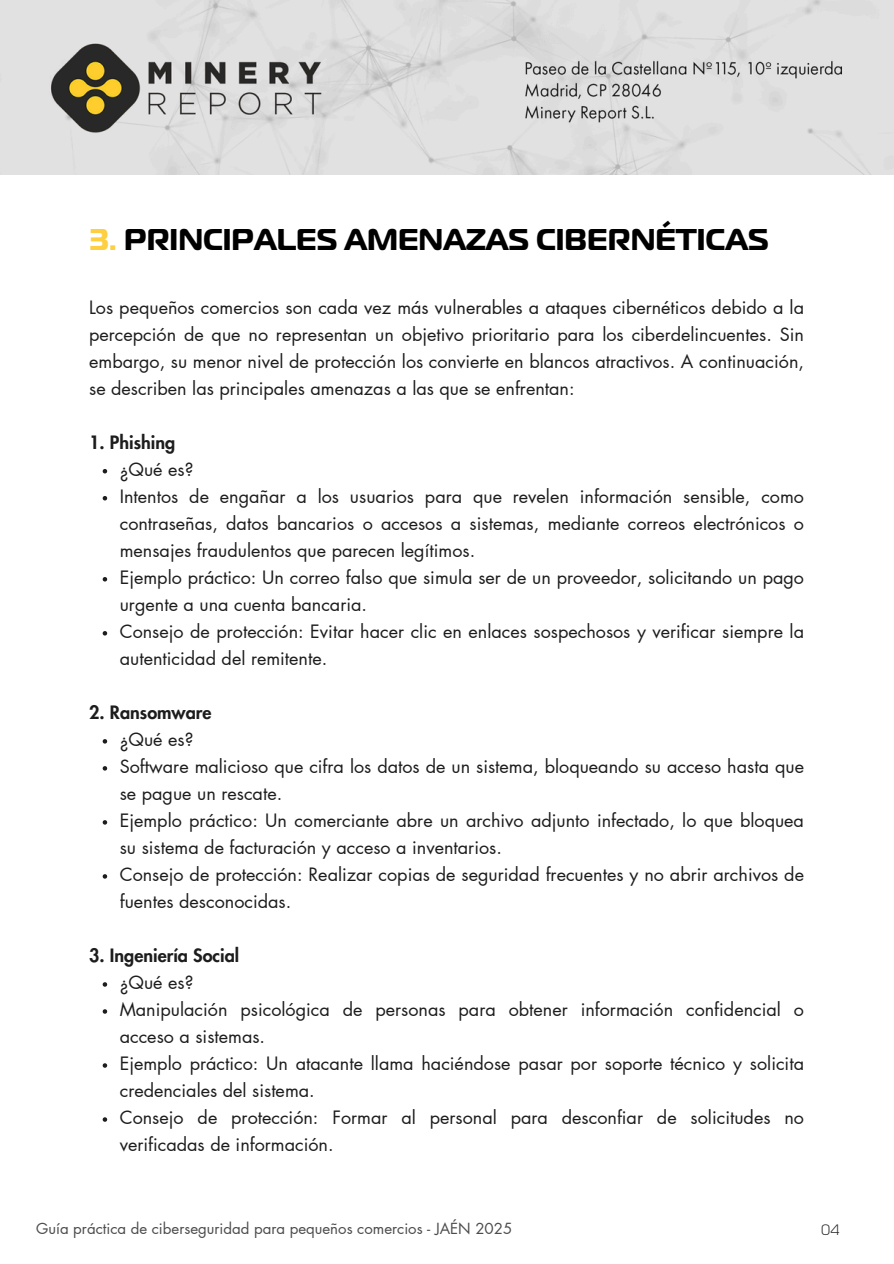
<style>
.page{position:relative;width:894px;height:1264px;background:#fff}
.page>*{position:absolute;margin:0;border:0;box-sizing:border-box;transform-origin:0 0}
.t1{font:700 30px "Magistral";color:#000}
.t2{font:18px/27px "Futura LT Pro";color:#1d1d1d}
.t3{font:800 18px "Futura LT Pro";color:#1d1d1d}
.t4{font:15px "Futura LT Pro";color:#4d4c4c}
.t5{font:300 15px "Magistral";color:#1d1d1d}
.s1{color:#fdcf41}
</style>
<div class="page">
<img style="left:0;top:0;width:893px;height:175px">
<svg style="left:103px;top:469px;width:4px;height:4px"></svg>
<svg style="left:103px;top:496px;width:4px;height:4px"></svg>
<svg style="left:103px;top:577px;width:4px;height:4px"></svg>
<svg style="left:103px;top:631px;width:4px;height:4px"></svg>
<svg style="left:103px;top:739px;width:4px;height:4px"></svg>
<svg style="left:103px;top:766px;width:4px;height:4px"></svg>
<svg style="left:103px;top:820px;width:4px;height:4px"></svg>
<svg style="left:103px;top:874px;width:4px;height:4px"></svg>
<svg style="left:103px;top:982px;width:4px;height:4px"></svg>
<svg style="left:103px;top:1009px;width:4px;height:4px"></svg>
<svg style="left:103px;top:1063px;width:4px;height:4px"></svg>
<svg style="left:103px;top:1117px;width:4px;height:4px"></svg>
<p class="t1" style="left:89px;top:219px;width:680px"><span class="s1">3.</span> PRINCIPALES AMENAZAS CIBERNÉTICAS</p>
<h1 class="t2" style="left:89px;top:294px;width:716px;text-align:justify">Los pequeños comercios son cada vez más vulnerables a ataques cibernéticos debido a la percepción de que no representan un objetivo prioritario para los ciberdelincuentes. Sin embargo, su menor nivel de protección los convierte en blancos atractivos. A continuación, se describen las principales amenazas a las que se enfrentan:</h1>
<h3 class="t3" style="left:89px;top:434px;width:88px">1. Phishing</h3>
<h2 class="t2" style="left:120px;top:456px;width:75px">¿Qué es?</h2>
<p class="t2" style="left:120px;top:483px;width:685px;text-align:justify">Intentos de engañar a los usuarios para que revelen información sensible, como contraseñas, datos bancarios o accesos a sistemas, mediante correos electrónicos o mensajes fraudulentos que parecen legítimos.</p>
<p class="t2" style="left:120px;top:564px;width:685px">Ejemplo práctico: Un correo falso que simula ser de un proveedor, solicitando un pago urgente a una cuenta bancaria.</p>
<p class="t2" style="left:120px;top:618px;width:685px">Consejo de protección: Evitar hacer clic en enlaces sospechosos y verificar siempre la autenticidad del remitente.</p>
<p class="t3" style="left:89px;top:704px;width:124px">2. Ransomware</p>
<h2 class="t2" style="left:120px;top:726px;width:75px">¿Qué es?</h2>
<p class="t2" style="left:120px;top:753px;width:685px">Software malicioso que cifra los datos de un sistema, bloqueando su acceso hasta que se pague un rescate.</p>
<p class="t2" style="left:120px;top:807px;width:685px">Ejemplo práctico: Un comerciante abre un archivo adjunto infectado, lo que bloquea su sistema de facturación y acceso a inventarios.</p>
<p class="t2" style="left:120px;top:861px;width:685px">Consejo de protección: Realizar copias de seguridad frecuentes y no abrir archivos de fuentes desconocidas.</p>
<p class="t3" style="left:89px;top:947px;width:151px">3. Ingeniería Social</p>
<h2 class="t2" style="left:120px;top:969px;width:75px">¿Qué es?</h2>
<p class="t2" style="left:120px;top:996px;width:685px">Manipulación psicológica de personas para obtener información confidencial o acceso a sistemas.</p>
<p class="t2" style="left:120px;top:1050px;width:685px">Ejemplo práctico: Un atacante llama haciéndose pasar por soporte técnico y solicita credenciales del sistema.</p>
<p class="t2" style="left:120px;top:1104px;width:685px">Consejo de protección: Formar al personal para desconfiar de solicitudes no verificadas de información.</p>
<p class="t4" style="left:36px;top:1221px;width:477px">Guía práctica de ciberseguridad para pequeños comercios - JAÉN 2025</p>
<p class="t5" style="left:821px;top:1220px;width:20px">04</p>
</div>
